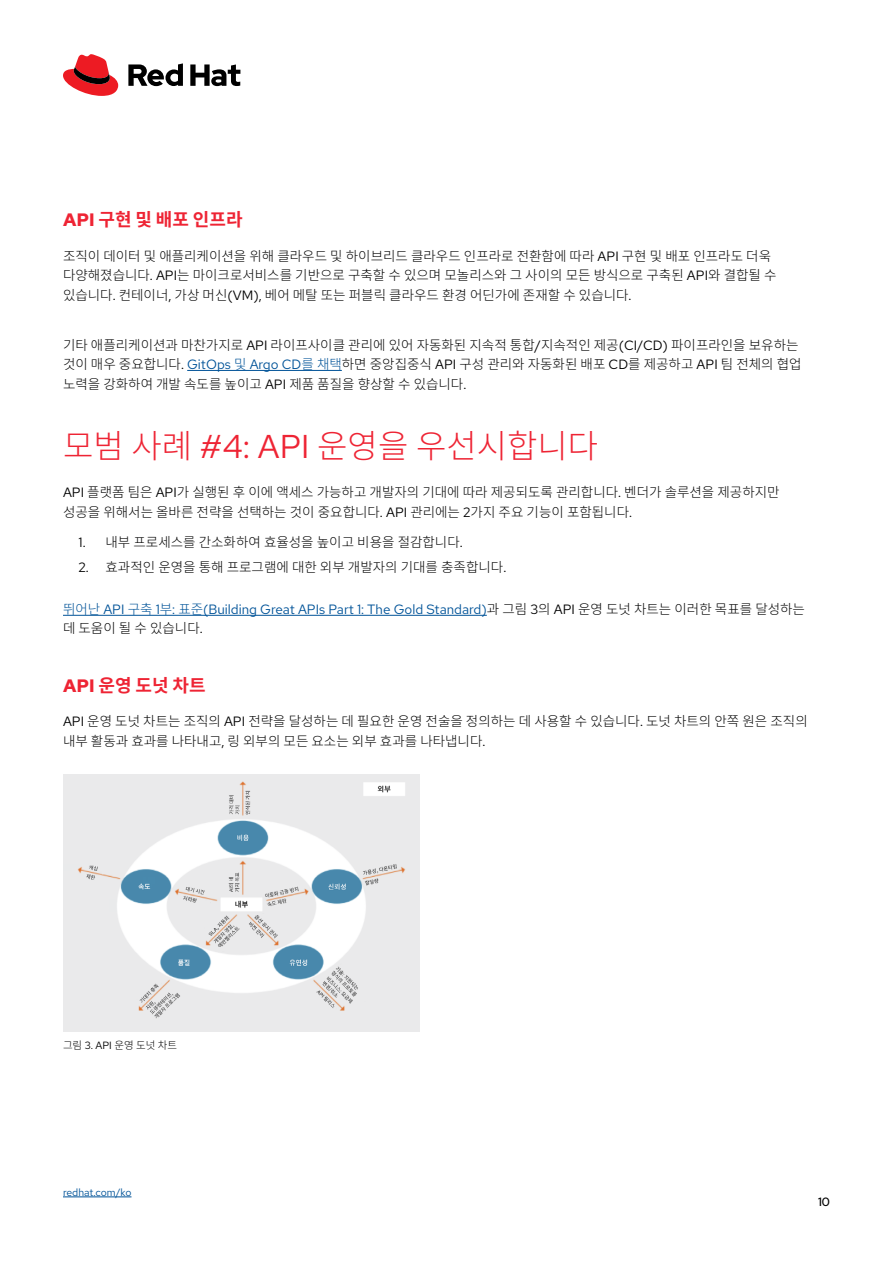
<style>
.page{position:relative;width:893px;height:1263px;background:#fff}
.page>*{position:absolute;margin:0;border:0;box-sizing:border-box;transform-origin:0 0}
.t1{font:300 33px "Noto Sans KR";color:#ee2434}
.t2{font:700 18px "Noto Sans KR";color:#ee2434}
.t3{font:300 13.5px/19.5px "Noto Sans KR";color:#000}
.t4{font:13.5px "Red Hat Text";color:#005398}
.t5{font:300 12px "Red Hat Display";color:#000}
.t6{font:10.5px "Red Hat Text";letter-spacing:-.005em;color:#005398}
.t7{font:300 10.5px "Noto Sans KR";color:#000}
.s1{font-family:"Red Hat Text"}
.s2{font-family:"Red Hat Text";font-weight:400}
.s3{font-family:"Red Hat Text";font-weight:400;color:#005398}
.s4{color:#005398}
.s5{font-family:"Noto Sans KR";font-weight:300}
.s6{font-family:"Noto Sans KR";font-weight:300;color:#000}
.s7{color:#000}
</style>
<div class="page">
<hr style="left:63px;top:1196px;width:68px;height:1px;background:#005398">
<hr style="left:187px;top:370px;width:155px;height:1px;background:#005398">
<hr style="left:63px;top:615px;width:424px;height:1px;background:#005398">
<img style="left:63px;top:774px;width:356px;height:257px">
<svg style="left:63px;top:54px;width:55px;height:42px"></svg>
<svg style="left:128px;top:63px;width:112px;height:23px"></svg>
<h2 class="t2" style="left:63px;top:209px;width:181px"><span class="s1">API</span> 구현 및 배포 인프라</h2>
<p class="t3" style="left:63px;top:246px;width:715px">조직이 데이터 및 애플리케이션을 위해 클라우드 및 하이브리드 클라우드 인프라로 전환함에 따라 <span class="s2">API</span> 구현 및 배포 인프라도 더욱 다양해졌습니다<span class="s2">. API</span>는 마이크로서비스를 기반으로 구축할 수 있으며 모놀리스와 그 사이의 모든 방식으로 구축된 <span class="s2">API</span>와 결합될 수 있습니다<span class="s2">.</span> 컨테이너<span class="s2">,</span> 가상 머신<span class="s2">(VM),</span> 베어 메탈 또는 퍼블릭 클라우드 환경 어딘가에 존재할 수 있습니다<span class="s2">.</span></p>
<p class="t3" style="left:63px;top:335px;width:740px">기타 애플리케이션과 마찬가지로 <span class="s2">API</span> 라이프사이클 관리에 있어 자동화된 지속적 통합<span class="s2">/</span>지속적인 제공<span class="s2">(CI/CD)</span> 파이프라인을 보유하는 것이 매우 중요합니다<span class="s2">.</span> <span class="s3">GitOps</span> <span class="s4">및</span> <span class="s3">Argo CD</span><span class="s4">를 채택</span>하면 중앙집중식 <span class="s2">API</span> 구성 관리와 자동화된 배포 <span class="s2">CD</span>를 제공하고 <span class="s2">API</span> 팀 전체의 협업 노력을 강화하여 개발 속도를 높이고 <span class="s2">API</span> 제품 품질을 향상할 수 있습니다<span class="s2">.</span></p>
<h1 class="t1" style="left:63px;top:427px;width:537px">모범 사례 <span class="s2">#4: API</span> 운영을 우선시합니다</h1>
<p class="t3" style="left:63px;top:483px;width:718px"><span class="s2">API</span> 플랫폼 팀은 <span class="s2">API</span>가 실행된 후 이에 액세스 가능하고 개발자의 기대에 따라 제공되도록 관리합니다<span class="s2">.</span> 벤더가 솔루션을 제공하지만 성공을 위해서는 올바른 전략을 선택하는 것이 중요합니다<span class="s2">. API</span> 관리에는 <span class="s2">2</span>가지 주요 기능이 포함됩니다<span class="s2">.</span></p>
<p class="t3" style="left:79px;top:533px;width:386px"><span class="s2">1.</span> 내부 프로세스를 간소화하여 효율성을 높이고 비용을 절감합니다<span class="s2">.</span></p>
<p class="t3" style="left:79px;top:558px;width:429px"><span class="s2">2.</span> 효과적인 운영을 통해 프로그램에 대한 외부 개발자의 기대를 충족합니다<span class="s2">.</span></p>
<p class="t4" style="left:63px;top:600px;width:743px"><span class="s5">뛰어난</span> API <span class="s5">구축</span> 1<span class="s5">부</span>: <span class="s5">표준</span>(Building Great APIs Part 1: The Gold Standard)<span class="s6">과 그림</span> <span class="s7">3</span><span class="s6">의</span> <span class="s7">API</span> <span class="s6">운영 도넛 차트는 이러한 목표를 달성하는</span></p>
<p class="t3" style="left:63px;top:619px;width:141px">데 도움이 될 수 있습니다<span class="s2">.</span></p>
<h2 class="t2" style="left:63px;top:675px;width:144px"><span class="s1">API</span> 운영 도넛 차트</h2>
<p class="t3" style="left:63px;top:712px;width:746px"><span class="s2">API</span> 운영 도넛 차트는 조직의 <span class="s2">API</span> 전략을 달성하는 데 필요한 운영 전술을 정의하는 데 사용할 수 있습니다<span class="s2">.</span> 도넛 차트의 안쪽 원은 조직의 내부 활동과 효과를 나타내고<span class="s2">,</span> 링 외부의 모든 요소는 외부 효과를 나타냅니다<span class="s2">.</span></p>
<p class="t7" style="left:63px;top:1039px;width:116px">그림 <span class="s2">3. API</span> 운영 도넛 차트</p>
<p class="t6" style="left:63px;top:1185px;width:70px">redhat.com/ko</p>
<p class="t5" style="left:818px;top:1194px;width:13px">10</p>
</div>
